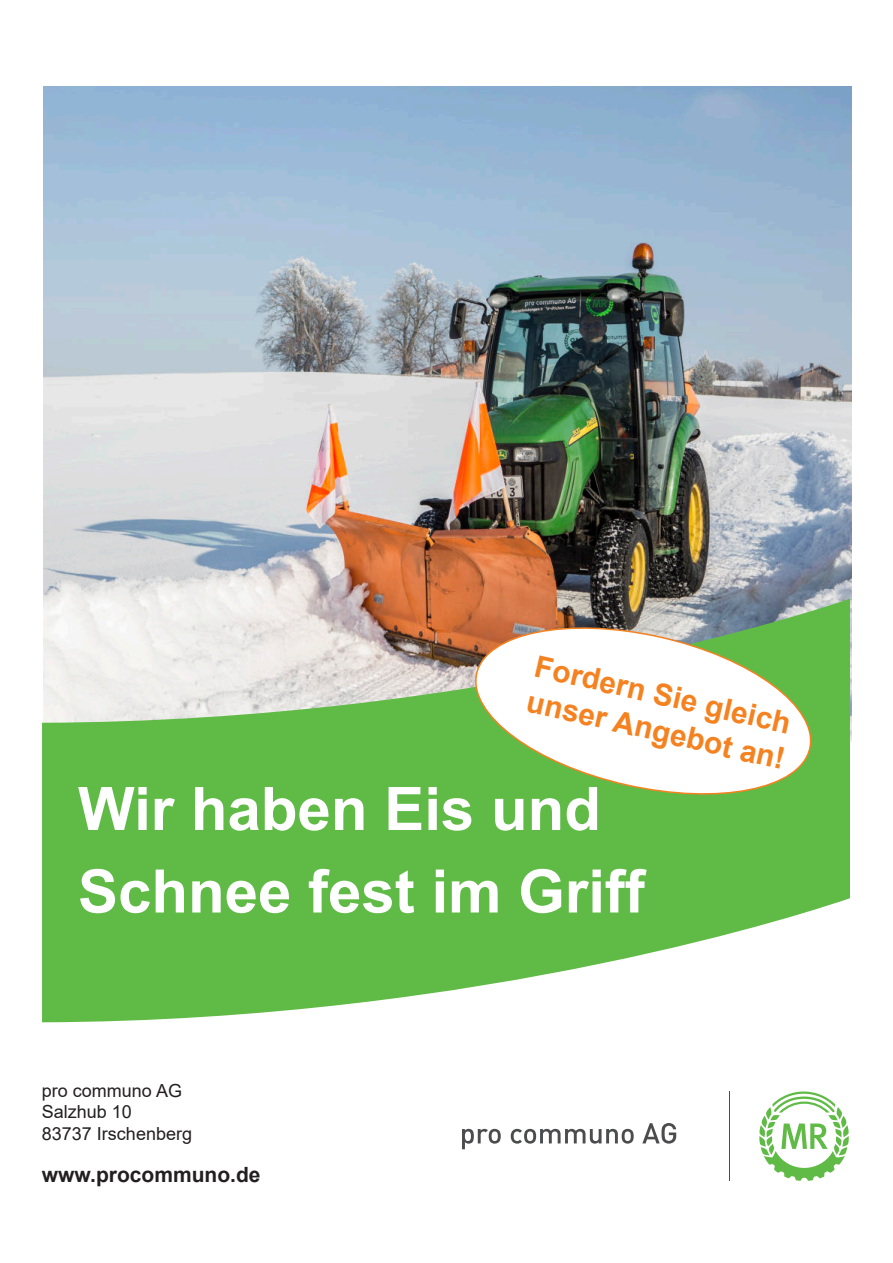
<style>
.page{position:relative;width:893px;height:1263px;background:#fff}
.page>*{position:absolute;margin:0;border:0;box-sizing:border-box;transform-origin:0 0}
.t1{font:700 60px/82.5px "Arial";color:#fff}
.t2{font:700 30px/36px "Arial";color:#f58220}
.t3{font:700 21px "Arial";color:#231f20}
.t4{font:18px/21.6px "Arial";color:#231f20}
</style>
<div class="page">
<img style="left:44px;top:86px;width:807px;height:656px">
<svg style="left:42px;top:599px;width:808px;height:423px;fill:#60bb46"></svg>
<svg style="left:467px;top:615px;width:354px;height:192px"></svg>
<hr style="left:729px;top:1091px;width:1px;height:90px;background:#4b4c4d">
<svg style="left:462px;top:1129px;width:39px;height:20px"></svg>
<svg style="left:511px;top:1129px;width:123px;height:14px"></svg>
<svg style="left:642px;top:1123px;width:34px;height:20px"></svg>
<svg style="left:759px;top:1091px;width:90px;height:90px"></svg>
<h2 class="t2" style="left:539px;top:650px;width:265px;rotate:13deg">Fordern Sie gleich unser Angebot an!</h2>
<h1 class="t1" style="left:78px;top:773px;width:568px">Wir haben Eis und<br>Schnee fest im Griff</h1>
<p class="t4" style="left:42px;top:1081px;width:152px">pro communo AG<br>Salzhub 10<br>83737 Irschenberg</p>
<p class="t3" style="left:42px;top:1167px;width:220px">www.procommuno.de</p>
</div>
